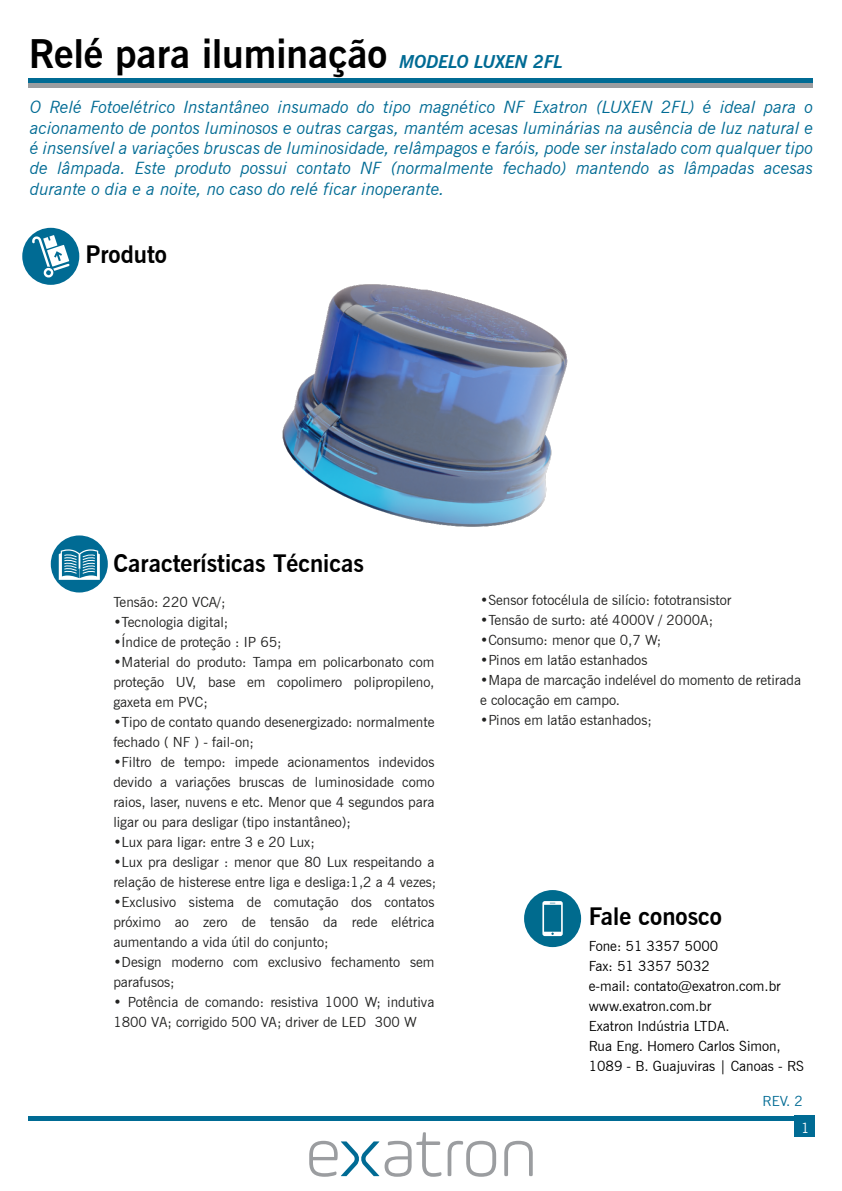
<style>
.page{position:relative;width:842px;height:1191px;background:#fff}
.page>*{position:absolute;margin:0;border:0;box-sizing:border-box;transform-origin:0 0}
.t1{font:700 39.3px "News Gothic BT";color:#000}
.t2{font:700 24px "News Gothic BT";color:#000}
.t3{font:italic 17px/20.4px "News Gothic BT";color:#006b94;text-align:justify}
.t4{font:14px/20px "News Gothic BT";color:#222221}
.t5{font:14px/20px "News Gothic BT";color:#000}
.t6{font:14px "News Gothic BT";color:#006b94}
.t7{font:14px "News Gothic BT";color:#fff}
.s1{font-style:italic;font-size:18px;color:#006b94}
</style>
<div class="page">
<hr style="left:29px;top:1116px;width:784px;height:4px;background:#006b94">
<hr style="left:29px;top:79px;width:784px;height:4px;background:#006b94">
<div style="left:29px;top:83px;width:784px;height:5px;background:#9b9da0"></div>
<svg style="left:504px;top:1140px;width:29px;height:36px"></svg>
<svg style="left:448px;top:1140px;width:48px;height:36px"></svg>
<svg style="left:385px;top:1132px;width:56px;height:44px"></svg>
<svg style="left:309px;top:1140px;width:70px;height:36px"></svg>
<div style="left:51px;top:535px;width:57px;height:57px;background:#006b94;border-radius:50%"></div>
<svg style="left:59px;top:549px;width:41px;height:31px"></svg>
<div style="left:22px;top:228px;width:57px;height:57px;background:#006b94;border-radius:50%"></div>
<svg style="left:32px;top:235px;width:38px;height:43px"></svg>
<div style="left:795px;top:1116px;width:20px;height:21px;background:#006b94"></div>
<div style="left:524px;top:890px;width:57px;height:57px;background:#006b8e;border-radius:50%"></div>
<svg style="left:542px;top:901px;width:21px;height:35px"></svg>
<img style="left:282px;top:284px;width:286px;height:243px">
<h1 class="t1" style="left:29px;top:30px;width:535px">Relé para iluminação <span class="s1">MODELO LUXEN 2FL</span></h1>
<p class="t3" style="left:30px;top:97px;width:785px">O Relé Fotoelétrico Instantâneo insumado do tipo magnético NF Exatron (LUXEN 2FL) é ideal para o acionamento de pontos luminosos e outras cargas, mantém acesas luminárias na ausência de luz natural e é insensível a variações bruscas de luminosidade, relâmpagos e faróis, pode ser instalado com qualquer tipo de lâmpada. Este produto possui contato NF (normalmente fechado) mantendo as lâmpadas acesas durante o dia e a noite, no caso do relé ficar inoperante.</p>
<h2 class="t2" style="left:86px;top:240px;width:83px">Produto</h2>
<h2 class="t2" style="left:113px;top:548px;width:252px">Características Técnicas</h2>
<p class="t4" style="left:113px;top:592px;width:114px">Tensão: 220 VCA/;</p>
<p class="t4" style="left:113px;top:612px;width:116px">•Tecnologia digital;</p>
<p class="t4" style="left:113px;top:632px;width:170px">•Índice de proteção : IP 65;</p>
<p class="t4" style="left:113px;top:652px;width:323px;text-align:justify">•Material do produto: Tampa em policarbonato com proteção UV, base em copolimero polipropileno, gaxeta em PVC;</p>
<p class="t4" style="left:113px;top:712px;width:323px">•Tipo de contato quando desenergizado: normalmente fechado ( NF ) - fail-on;</p>
<p class="t4" style="left:113px;top:752px;width:323px;text-align:justify">•Filtro de tempo: impede acionamentos indevidos devido a variações bruscas de luminosidade como raios, laser, nuvens e etc. Menor que 4 segundos para ligar ou para desligar (tipo instantâneo);</p>
<p class="t4" style="left:113px;top:832px;width:203px">•Lux para ligar: entre 3 e 20 Lux;</p>
<p class="t4" style="left:113px;top:852px;width:324px">•Lux pra desligar : menor que 80 Lux respeitando a relação de histerese entre liga e desliga:1,2 a 4 vezes;</p>
<p class="t4" style="left:113px;top:892px;width:323px;text-align:justify">•Exclusivo sistema de comutação dos contatos próximo ao zero de tensão da rede elétrica aumentando a vida útil do conjunto;</p>
<p class="t4" style="left:113px;top:952px;width:323px">•Design moderno com exclusivo fechamento sem parafusos;</p>
<p class="t4" style="left:113px;top:992px;width:323px">• Potência de comando: resistiva 1000 W; indutiva<br>1800 VA; corrigido 500 VA; driver de LED 300 W</p>
<p class="t4" style="left:480px;top:589px;width:253px">•Sensor fotocélula de silício: fototransistor</p>
<p class="t4" style="left:480px;top:609px;width:234px">•Tensão de surto: até 4000V / 2000A;</p>
<p class="t4" style="left:480px;top:629px;width:182px">•Consumo: menor que 0,7 W;</p>
<p class="t4" style="left:480px;top:649px;width:169px">•Pinos em latão estanhados</p>
<p class="t4" style="left:480px;top:669px;width:323px">•Mapa de marcação indelével do momento de retirada e colocação em campo.</p>
<p class="t4" style="left:480px;top:709px;width:173px">•Pinos em latão estanhados;</p>
<h2 class="t2" style="left:589px;top:902px;width:135px">Fale conosco</h2>
<p class="t5" style="left:589px;top:936px;width:217px">Fone: 51 3357 5000<br>Fax: 51 3357 5032<br>e-mail: contato@exatron.com.br www.exatron.com.br<br>Exatron Indústria LTDA.<br>Rua Eng. Homero Carlos Simon,<br>1089 - B. Guajuviras | Canoas - RS</p>
<p class="t6" style="left:763px;top:1092px;width:42px">REV. 2</p>
<p class="t7" style="left:801px;top:1119px;width:10px">1</p>
</div>
